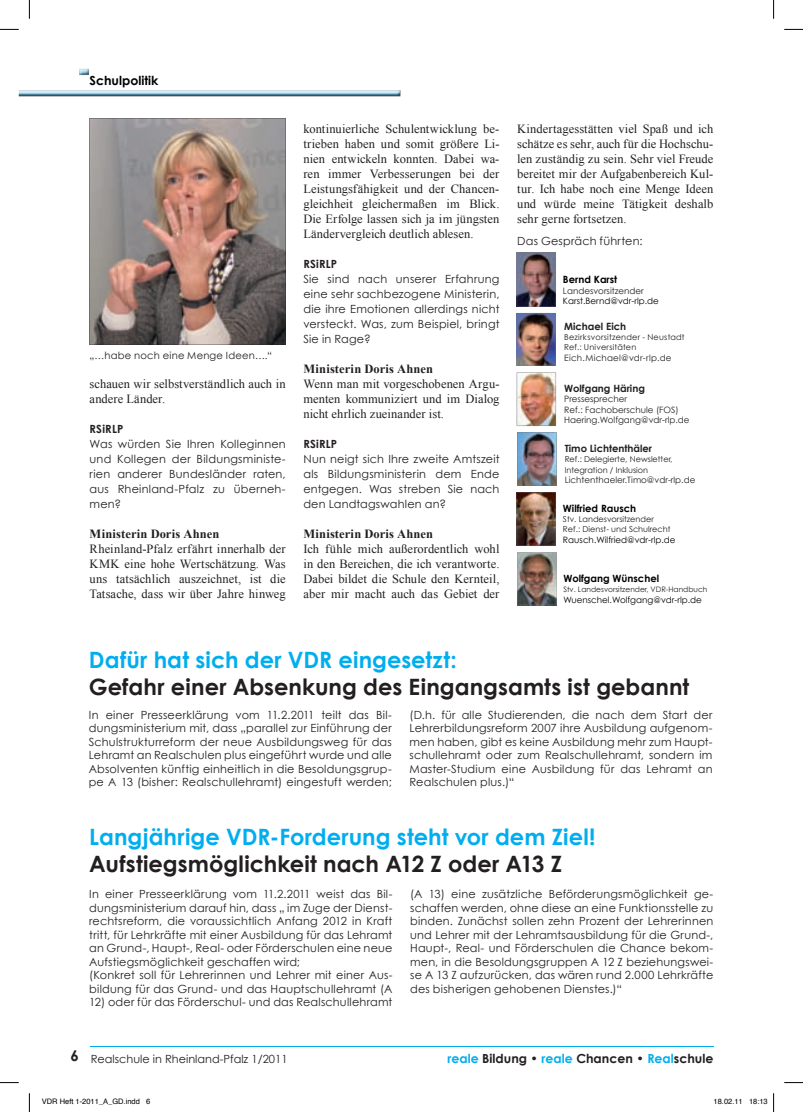
<style>
.page{position:relative;width:803px;height:1112px;background:#fff}
.page>*{position:absolute;margin:0;border:0;box-sizing:border-box;transform-origin:0 0}
.t1{font:700 22.5px "Century Gothic";letter-spacing:.005em;color:#231f20}
.t2{font:700 22.5px "Century Gothic";color:#00aeef}
.t3{font:12.5px/15px "Times New Roman";letter-spacing:.005em;color:#231f20;text-align:justify}
.t4{font:700 12.5px "Times New Roman";letter-spacing:.015em;color:#231f20}
.t5{font:700 12.5px "Century Gothic";color:#231f20}
.t6{font:700 12.5px "Century Gothic";color:#000}
.t7{font:11.25px/13.5px "Century Gothic";letter-spacing:.015em;color:#231f20;text-align:justify}
.t8{font:700 11.25px "Century Gothic";letter-spacing:.015em;color:#231f20}
.t9{font:700 10px "Century Gothic";color:#231f20}
.t10{font:700 10px "Century Gothic";color:#000}
.t11{font:10px "Century Gothic";letter-spacing:.02em;color:#231f20}
.t12{font:8.75px/10.5px "Century Gothic";color:#231f20}
.t13{font:8.75px "Century Gothic";color:#000}
.t14{font:8.75px "Century Gothic";letter-spacing:.03em;color:#231f20}
.t15{font:8.12px/10px "Century Gothic";color:#231f20}
.t16{font:8.12px/10px "Century Gothic";letter-spacing:.03em;color:#231f20}
.t17{font:7.5px "Helvetica";color:#000}
.t18{font:7.5px "Century Gothic";color:#231f20}
.s1{font-weight:700;font-size:15px}
.s2{color:#00aeef}
</style>
<div class="page">
<img style="left:19px;top:90px;width:381px;height:6px">
<svg style="left:79px;top:69px;width:10px;height:6px"></svg>
<hr style="left:90px;top:1046px;width:623px;height:1px;background:#00aeef">
<img style="left:90px;top:118px;width:196px;height:227px">
<img style="left:517px;top:372px;width:39px;height:54px">
<svg style="left:517px;top:492px;width:39px;height:53px;background:#7a5c4c"></svg>
<img style="left:517px;top:313px;width:38px;height:53px">
<svg style="left:517px;top:253px;width:39px;height:53px;background:#695660"></svg>
<svg style="left:517px;top:552px;width:39px;height:53px;background:#7f7068"></svg>
<svg style="left:517px;top:432px;width:39px;height:53px;background:#797886"></svg>
<svg style="left:0;top:29px;width:19px;height:1px"></svg>
<svg style="left:784px;top:29px;width:19px;height:1px"></svg>
<svg style="left:0;top:1082px;width:19px;height:1px"></svg>
<svg style="left:784px;top:1082px;width:19px;height:1px"></svg>
<svg style="left:29px;top:0;width:1px;height:19px"></svg>
<svg style="left:29px;top:1093px;width:1px;height:18px"></svg>
<svg style="left:773px;top:0;width:1px;height:19px"></svg>
<svg style="left:773px;top:1093px;width:1px;height:18px"></svg>
<p class="t6" style="left:90px;top:72px;width:70px">Schulpolitik</p>
<p class="t11" style="left:90px;top:349px;width:184px">„…habe noch eine Menge Ideen….“</p>
<p class="t3" style="left:90px;top:376px;width:198px">schauen wir selbstverständlich auch in andere Länder.</p>
<p class="t8" style="left:90px;top:422px;width:35px">RSiRLP</p>
<p class="t7" style="left:90px;top:436px;width:198px;line-height:15px">Was würden Sie Ihren Kolleginnen und Kollegen der Bildungsministe&shy;rien anderer Bundesländer raten, aus Rheinland-Pfalz zu überneh&shy;men?</p>
<p class="t4" style="left:90px;top:525px;width:131px">Ministerin Doris Ahnen</p>
<p class="t3" style="left:90px;top:541px;width:198px">Rheinland-Pfalz erfährt innerhalb der KMK eine hohe Wertschätzung. Was uns tatsächlich auszeichnet, ist die Tatsache, dass wir über Jahre hinweg</p>
<p class="t3" style="left:303px;top:121px;width:198px">kontinuierliche Schulentwicklung be&shy;trieben haben und somit größere Li&shy;nien entwickeln konnten. Dabei wa&shy;ren immer Verbesserungen bei der Leistungsfähigkeit und der Chancen&shy;gleichheit gleichermaßen im Blick.<br>Die Erfolge lassen sich ja im jüngsten Ländervergleich deutlich ablesen.</p>
<p class="t8" style="left:303px;top:257px;width:35px">RSiRLP</p>
<p class="t7" style="left:303px;top:271px;width:198px;line-height:15px">Sie sind nach unserer Erfahrung eine sehr sachbezogene Ministerin, die ihre Emotionen allerdings nicht versteckt. Was, zum Beispiel, bringt Sie in Rage?</p>
<p class="t4" style="left:303px;top:360px;width:131px">Ministerin Doris Ahnen</p>
<p class="t3" style="left:303px;top:376px;width:198px">Wenn man mit vorgeschobenen Argu&shy;menten kommuniziert und im Dialog nicht ehrlich zueinander ist.</p>
<p class="t8" style="left:303px;top:437px;width:35px">RSiRLP</p>
<p class="t7" style="left:303px;top:451px;width:198px;line-height:15px">Nun neigt sich Ihre zweite Amtszeit als Bildungsministerin dem Ende entgegen. Was streben Sie nach den Landtagswahlen an?</p>
<p class="t4" style="left:303px;top:525px;width:131px">Ministerin Doris Ahnen</p>
<p class="t3" style="left:303px;top:541px;width:198px">Ich fühle mich außerordentlich wohl in den Bereichen, die ich verantworte.<br>Dabei bildet die Schule den Kernteil, aber mir macht auch das Gebiet der</p>
<p class="t3" style="left:517px;top:121px;width:198px">Kindertagesstätten viel Spaß und ich schätze es sehr, auch für die Hochschu&shy;len zuständig zu sein. Sehr viel Freude bereitet mir der Aufgabenbereich Kul&shy;tur. Ich habe noch eine Menge Ideen und würde meine Tätigkeit deshalb sehr gerne fortsetzen.</p>
<p class="t7" style="left:517px;top:234px;width:127px">Das Gespräch führten:</p>
<p class="t10" style="left:563px;top:273px;width:56px">Bernd Karst</p>
<p class="t12" style="left:563px;top:285px;width:82px">Landesvorsitzender</p>
<p class="t13" style="left:563px;top:296px;width:97px">Karst.Bernd@vdr-rlp.de</p>
<p class="t9" style="left:564px;top:320px;width:63px">Michael Eich</p>
<p class="t16" style="left:564px;top:332px;width:122px">Bezirksvorsitzender - Neustadt<br>Ref.: Universitäten</p>
<p class="t14" style="left:564px;top:352px;width:109px">Eich.Michael@vdr-rlp.de</p>
<p class="t9" style="left:564px;top:382px;width:82px">Wolfgang Häring</p>
<p class="t12" style="left:564px;top:393px;width:127px">Pressesprecher<br>Ref.: Fachoberschule (FOS)<br>Haering.Wolfgang@vdr-rlp.de</p>
<p class="t9" style="left:565px;top:442px;width:89px">Timo Lichtenthäler</p>
<p class="t15" style="left:565px;top:454px;width:109px;line-height:10.5px">Ref.: Delegierte, Newsletter,<br>Integration / Inklusion</p>
<p class="t12" style="left:565px;top:474px;width:132px">Lichtenthaeler.Timo@vdr-rlp.de</p>
<p class="t10" style="left:563px;top:502px;width:75px">Wilfried Rausch</p>
<p class="t15" style="left:563px;top:514px;width:109px">Stv. Landesvorsitzender<br>Ref.: Dienst- und Schulrecht</p>
<p class="t13" style="left:563px;top:534px;width:114px">Rausch.Wilfried@vdr-rlp.de</p>
<p class="t10" style="left:563px;top:571px;width:97px">Wolfgang Wünschel</p>
<p class="t18" style="left:563px;top:585px;width:146px">Stv. Landesvorsitzender, VDR-Handbuch</p>
<p class="t13" style="left:563px;top:594px;width:140px">Wuenschel.Wolfgang@vdr-rlp.de</p>
<h1 class="t2" style="left:89px;top:645px;width:369px">Dafür hat sich der VDR eingesetzt:</h1>
<h1 class="t1" style="left:89px;top:672px;width:602px">Gefahr einer Absenkung des Eingangsamts ist gebannt</h1>
<p class="t7" style="left:89px;top:707px;width:304px">In einer Presseerklärung vom 11.2.2011 teilt das Bil&shy;dungsministerium mit, dass „parallel zur Einführung der Schulstrukturreform der neue Ausbildungsweg für das Lehramt an Realschulen plus eingeführt wurde und alle Absolventen künftig einheitlich in die Besoldungsgrup&shy;pe A 13 (bisher: Realschullehramt) eingestuft werden;</p>
<p class="t7" style="left:409px;top:707px;width:304px">(D.h. für alle Studierenden, die nach dem Start der Lehrerbildungsreform 2007 ihre Ausbildung aufgenom&shy;men haben, gibt es keine Ausbildung mehr zum Haupt&shy;schullehramt oder zum Realschullehramt, sondern im Master-Studium eine Ausbildung für das Lehramt an Realschulen plus.)“</p>
<h1 class="t2" style="left:89px;top:822px;width:508px">Langjährige VDR-Forderung steht vor dem Ziel!</h1>
<h1 class="t1" style="left:89px;top:849px;width:474px">Aufstiegsmöglichkeit nach A12 Z oder A13 Z</h1>
<p class="t7" style="left:89px;top:887px;width:305px;text-align:left">In einer Presseerklärung vom 11.2.2011 weist das Bil&shy;dungsministerium darauf hin, dass „ im Zuge der Dienst&shy;rechtsreform, die voraussichtlich Anfang 2012 in Kraft tritt, für Lehrkräfte mit einer Ausbildung für das Lehramt an Grund-, Haupt-, Real- oder Förderschulen eine neue Aufstiegsmöglichkeit geschaffen wird;<br>(Konkret soll für Lehrerinnen und Lehrer mit einer Aus&shy;bildung für das Grund- und das Hauptschullehramt (A</p>
<p class="t7" style="left:89px;top:995px;width:305px">12) oder für das Förderschul- und das Realschullehramt</p>
<p class="t7" style="left:410px;top:887px;width:305px">(A 13) eine zusätzliche Beförderungsmöglichkeit ge&shy;schaffen werden, ohne diese an eine Funktionsstelle zu binden. Zunächst sollen zehn Prozent der Lehrerinnen und Lehrer mit der Lehramtsausbildung für die Grund-, Haupt-, Real- und Förderschulen die Chance bekom&shy;men, in die Besoldungsgruppen A 12 Z beziehungswei&shy;se A 13 Z aufzurücken, das wären rund 2.000 Lehrkräfte des bisherigen gehobenen Dienstes.)“</p>
<p class="t7" style="left:70px;top:1051px;width:219px"><span class="s1">6</span> Realschule in Rheinland-Pfalz 1/2011</p>
<p class="t5" style="left:447px;top:1049px;width:267px"><span class="s2">reale</span> Bildung • <span class="s2">reale</span> Chancen • <span class="s2">Real</span>schule</p>
<p class="t17" style="left:42px;top:1095px;width:110px">VDR Heft 1-2011_A_GD.indd 6</p>
<p class="t17" style="left:713px;top:1095px;width:56px">18.02.11 18:13</p>
</div>
